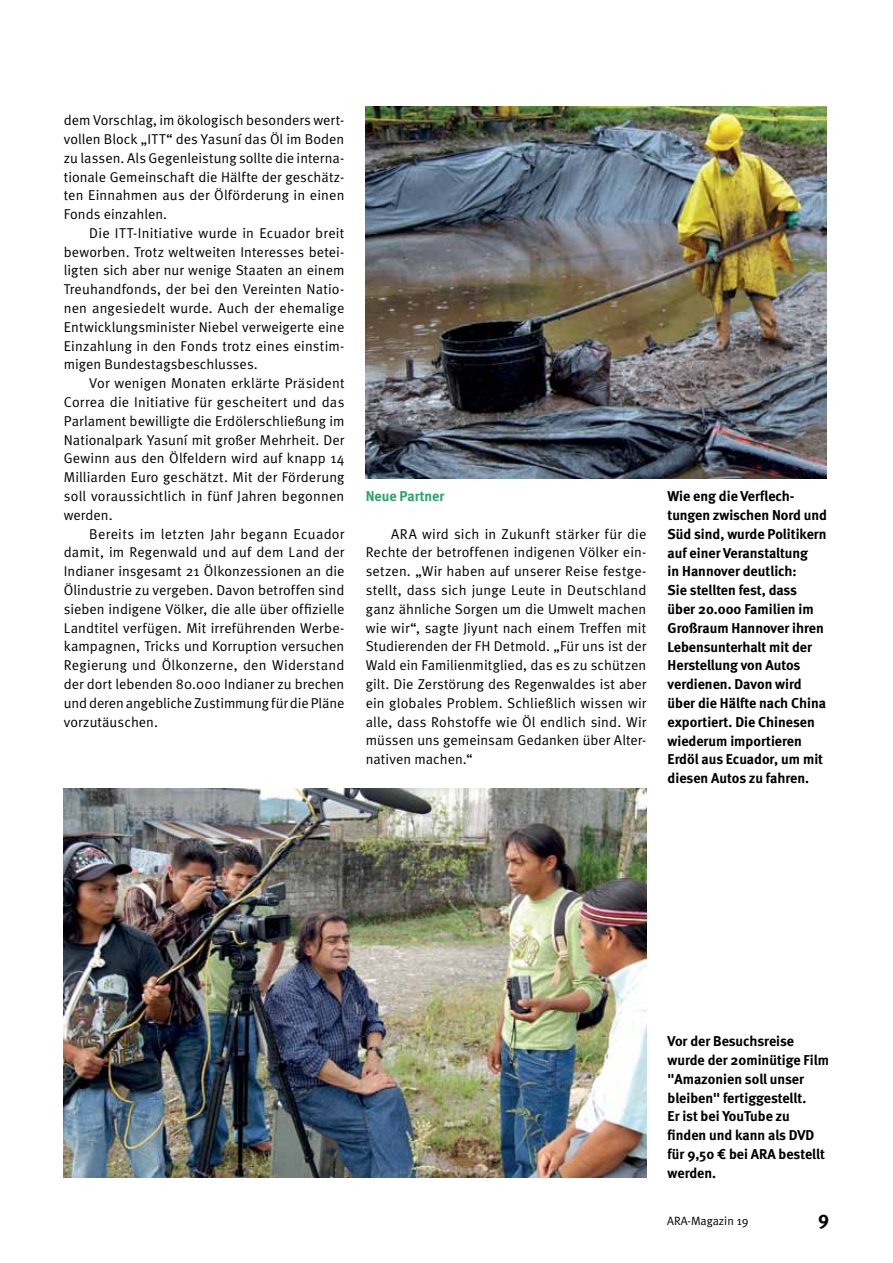
<style>
.page{position:relative;width:893px;height:1263px;background:#fff}
.page>*{position:absolute;margin:0;border:0;box-sizing:border-box;transform-origin:0 0}
.t1{font:700 19.5px "Meta";color:#000}
.t2{font:14.25px/18.8px "Meta Normal";letter-spacing:.01em;color:#000;text-align:justify}
.t3{font:700 14.25px/18.8px "Meta";color:#000}
.t4{font:700 14.25px "Meta";color:#29a567}
.t5{font:12px "Meta Normal";color:#000}
</style>
<div class="page">
<img style="left:366px;top:106px;width:460px;height:372px">
<img style="left:64px;top:789px;width:582px;height:389px">
<p class="t2" style="left:64px;top:111px;width:282px">dem Vorschlag, im ökologisch besonders wert&shy;vollen Block „ITT“ des Yasuní das Öl im Boden zu lassen. Als Gegenleistung sollte die interna&shy;tionale Gemeinschaft die Hälfte der geschätz&shy;ten Einnahmen aus der Ölförderung in einen Fonds einzahlen.</p>
<p class="t2" style="left:64px;top:223px;width:282px;text-indent:26px">Die ITT-Initiative wurde in Ecuador breit beworben. Trotz weltweiten Interesses betei&shy;ligten sich aber nur wenige Staaten an einem Treuhandfonds, der bei den Vereinten Natio&shy;nen angesiedelt wurde. Auch der ehemalige Entwicklungsminister Niebel verweigerte eine Einzahlung in den Fonds trotz eines einstim&shy;migen Bundestagsbeschlusses.</p>
<p class="t2" style="left:64px;top:374px;width:282px;text-indent:26px">Vor wenigen Monaten erklärte Präsident Correa die Initiative für gescheitert und das Parlament bewilligte die Erdölerschließung im Nationalpark Yasuní mit großer Mehrheit. Der Gewinn aus den Ölfeldern wird auf knapp 14<br>Milliarden Euro geschätzt. Mit der Förderung soll voraussichtlich in fünf Jahren begonnen werden.</p>
<p class="t2" style="left:64px;top:524px;width:282px;text-indent:26px">Bereits im letzten Jahr begann Ecuador damit, im Regenwald und auf dem Land der Indianer insgesamt 21 Ölkonzessionen an die Ölindustrie zu vergeben. Davon betroffen sind sieben indigene Völker, die alle über offizielle Landtitel verfügen. Mit irreführenden Werbe&shy;kampagnen, Tricks und Korruption versuchen Regierung und Ölkonzerne, den Widerstand der dort lebenden 80.000 Indianer zu brechen und deren angebliche Zustimmung für die Pläne vorzutäuschen.</p>
<p class="t4" style="left:366px;top:488px;width:80px">Neue Partner</p>
<p class="t2" style="left:366px;top:524px;width:282px;text-indent:26px">ARA wird sich in Zukunft stärker für die Rechte der betroffenen indigenen Völker ein&shy;setzen. „Wir haben auf unserer Reise festge&shy;stellt, dass sich junge Leute in Deutschland ganz ähnliche Sorgen um die Umwelt machen wie wir“, sagte Jiyunt nach einem Treffen mit Studierenden der FH Detmold. „Für uns ist der Wald ein Familienmitglied, das es zu schützen gilt. Die Zerstörung des Regenwaldes ist aber ein globales Problem. Schließlich wissen wir alle, dass Rohstoffe wie Öl endlich sind. Wir müssen uns gemeinsam Gedanken über Alter&shy;nativen machen.“</p>
<p class="t3" style="left:668px;top:487px;width:161px">Wie eng die Verflech&shy;tungen zwischen Nord und<br>Süd sind, wurde Politikern auf einer Veranstaltung<br>in Hannover deutlich:<br>Sie stellten fest, dass über 20.000 Familien im<br>Großraum Hannover ihren<br>Lebensunterhalt mit der<br>Herstellung von Autos verdienen. Davon wird über die Hälfte nach China exportiert. Die Chinesen wiederum importieren<br>Erdöl aus Ecuador, um mit diesen Autos zu fahren.</p>
<p class="t3" style="left:668px;top:1031px;width:163px">Vor der Besuchsreise wurde der 20minütige Film "Amazonien soll unser bleiben" fertiggestellt.<br>Er ist bei YouTube zu finden und kann als DVD für 9,50 € bei ARA bestellt werden.</p>
<p class="t5" style="left:667px;top:1213px;width:83px">ARA-Magazin 19</p>
<h1 class="t1" style="left:818px;top:1207px;width:12px">9</h1>
</div>
